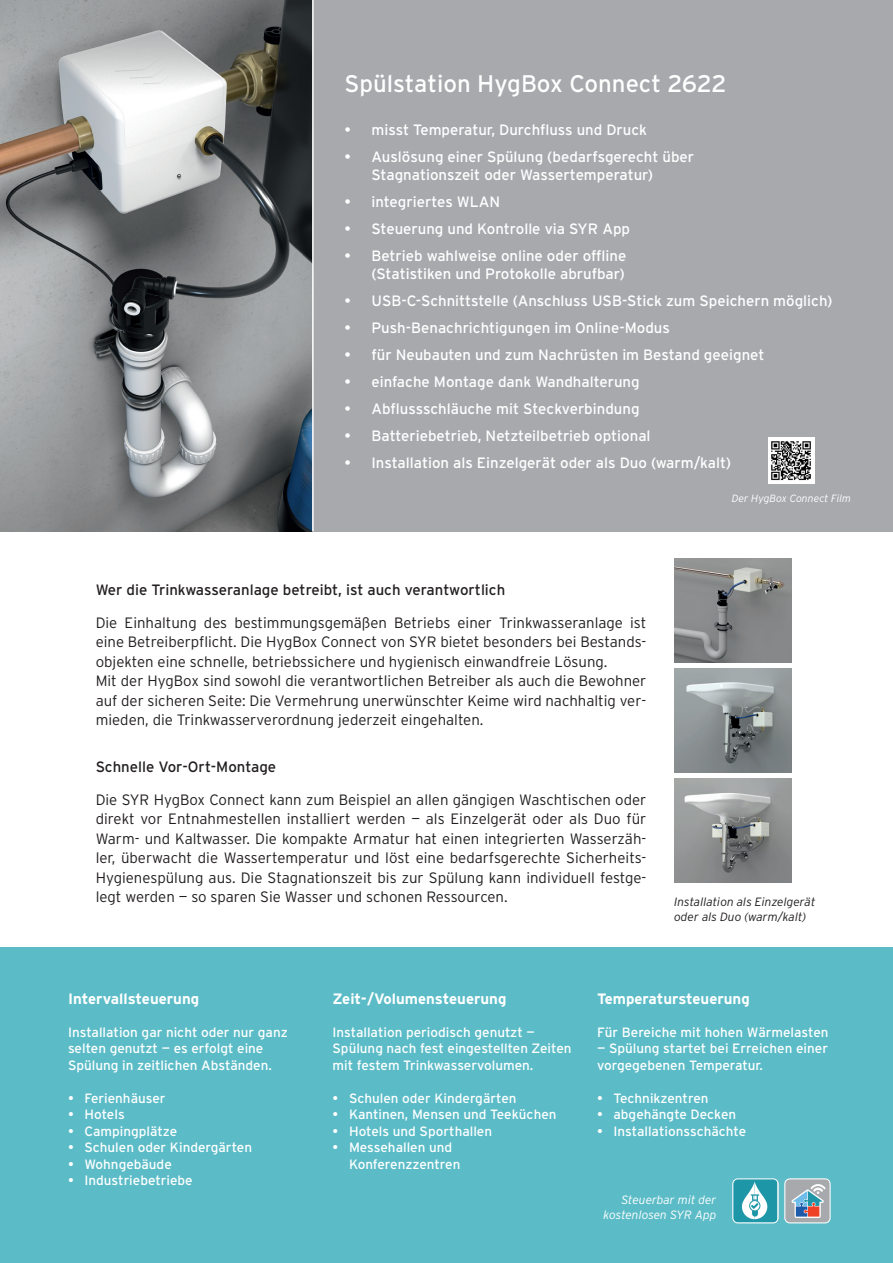
<style>
.page{position:relative;width:893px;height:1263px;background:#fff}
.page>*{position:absolute;margin:0;border:0;box-sizing:border-box;transform-origin:0 0}
.t1{font:24px "Interstate";color:#fff}
.t2{font:300 15px/19.5px "Interstate";color:#231f20;text-align:justify}
.t3{font:15px/18px "Interstate";color:#fff}
.t4{font:15px "Interstate";color:#231f20}
.t5{font:700 15px "Interstate";color:#fff}
.t6{font:13.5px/16.5px "Interstate";color:#fff}
.t7{font:italic 300 12px "Interstate";color:#231f20}
.t8{font:italic 300 12px "Interstate";color:#fff}
.t9{font:italic 300 10.5px "Interstate";color:#fff}
</style>
<div class="page">
<div style="left:0;top:947px;width:893px;height:316px;background:#5bbcc7"></div>
<img style="left:0;top:0;width:312px;height:531px">
<div style="left:314px;top:0;width:579px;height:531px;background:#a8a9ad"></div>
<img style="left:674px;top:669px;width:117px;height:104px">
<img style="left:674px;top:559px;width:117px;height:104px">
<img style="left:674px;top:779px;width:117px;height:104px">
<div style="left:785px;top:1179px;width:45px;height:44px;background:#a8a9ad;border-radius:5px"></div>
<div style="left:784px;top:1178px;width:47px;height:45px;border:1px solid #fff;border-radius:5px"></div>
<svg style="left:792px;top:1184px;width:33px;height:34px"></svg>
<svg style="left:734px;top:1180px;width:43px;height:43px;background:#5ab2bf"></svg>
<div style="left:732px;top:1178px;width:47px;height:45px;border:1px solid #fff;border-radius:5px"></div>
<div style="left:768px;top:437px;width:46px;height:47px;background:#fff"></div>
<img style="left:771px;top:441px;width:40px;height:40px">
<p class="t1" style="left:344px;top:70px;width:384px">Spülstation HygBox Connect 2622</p>
<p class="t3" style="left:344px;top:121px;width:304px">• misst Temperatur, Durchfluss und Druck</p>
<p class="t3" style="left:371px;top:148px;width:324px;text-indent:-27px">• Auslösung einer Spülung (bedarfsgerecht über<br>Stagnationszeit oder Wassertemperatur)</p>
<p class="t3" style="left:344px;top:193px;width:157px">• integriertes WLAN</p>
<p class="t3" style="left:344px;top:220px;width:287px">• Steuerung und Kontrolle via SYR App</p>
<p class="t3" style="left:344px;top:247px;width:283px;text-align:right">• Betrieb wahlweise online oder offline (Statistiken und Protokolle abrufbar)</p>
<p class="t3" style="left:344px;top:292px;width:490px">• USB-C-Schnittstelle (Anschluss USB-Stick zum Speichern möglich)</p>
<p class="t3" style="left:344px;top:319px;width:327px">• Push-Benachrichtigungen im Online-Modus</p>
<p class="t3" style="left:344px;top:346px;width:421px">• für Neubauten und zum Nachrüsten im Bestand geeignet</p>
<p class="t3" style="left:344px;top:373px;width:297px">• einfache Montage dank Wandhalterung</p>
<p class="t3" style="left:344px;top:400px;width:297px">• Abflussschläuche mit Steckverbindung</p>
<p class="t3" style="left:344px;top:427px;width:308px">• Batteriebetrieb, Netzteilbetrieb optional</p>
<p class="t3" style="left:344px;top:454px;width:388px">• Installation als Einzelgerät oder als Duo (warm/kalt)</p>
<p class="t9" style="left:732px;top:492px;width:121px">Der HygBox Connect Film</p>
<p class="t4" style="left:96px;top:581px;width:411px">Wer die Trinkwasseranlage betreibt, ist auch verantwortlich</p>
<p class="t2" style="left:96px;top:613px;width:552px">Die Einhaltung des bestimmungsgemäßen Betriebs einer Trinkwasseranlage ist eine Betreiberpflicht. Die HygBox Connect von SYR bietet besonders bei Bestands&shy;objekten eine schnelle, betriebssichere und hygienisch einwandfreie Lösung.</p>
<p class="t2" style="left:96px;top:671px;width:552px">Mit der HygBox sind sowohl die verantwortlichen Betreiber als auch die Bewohner auf der sicheren Seite: Die Vermehrung unerwünschter Keime wird nachhaltig ver&shy;mieden, die Trinkwasserverordnung jederzeit eingehalten.</p>
<p class="t4" style="left:96px;top:758px;width:182px">Schnelle Vor-Ort-Montage</p>
<p class="t2" style="left:96px;top:790px;width:552px">Die SYR HygBox Connect kann zum Beispiel an allen gängigen Waschtischen oder direkt vor Entnahmestellen installiert werden — als Einzelgerät oder als Duo für Warm- und Kaltwasser. Die kompakte Armatur hat einen integrierten Wasserzäh&shy;ler, überwacht die Wassertemperatur und löst eine bedarfsgerechte Sicherheits-Hygienespülung aus. Die Stagnationszeit bis zur Spülung kann individuell festge&shy;legt werden — so sparen Sie Wasser und schonen Ressourcen.</p>
<p class="t7" style="left:674px;top:895px;width:143px">Installation als Einzelgerät</p>
<p class="t7" style="left:674px;top:910px;width:134px">oder als Duo (warm/kalt)</p>
<p class="t5" style="left:68px;top:990px;width:133px">Intervallsteuerung</p>
<p class="t6" style="left:68px;top:1023px;width:221px">Installation gar nicht oder nur ganz</p>
<p class="t6" style="left:68px;top:1040px;width:197px">selten genutzt — es erfolgt eine</p>
<p class="t6" style="left:68px;top:1056px;width:205px">Spülung in zeitlichen Abständen.</p>
<p class="t6" style="left:68px;top:1089px;width:99px">• Ferienhäuser</p>
<p class="t6" style="left:68px;top:1106px;width:58px">• Hotels</p>
<p class="t6" style="left:68px;top:1122px;width:111px">• Campingplätze</p>
<p class="t6" style="left:68px;top:1139px;width:186px">• Schulen oder Kindergärten</p>
<p class="t6" style="left:68px;top:1155px;width:105px">• Wohngebäude</p>
<p class="t6" style="left:68px;top:1172px;width:126px">• Industriebetriebe</p>
<p class="t5" style="left:333px;top:990px;width:175px">Zeit-/Volumensteuerung</p>
<p class="t6" style="left:333px;top:1023px;width:204px">Installation periodisch genutzt —</p>
<p class="t6" style="left:333px;top:1040px;width:240px">Spülung nach fest eingestellten Zeiten mit festem Trinkwasservolumen.</p>
<p class="t6" style="left:333px;top:1089px;width:186px">• Schulen oder Kindergärten</p>
<p class="t6" style="left:333px;top:1106px;width:226px">• Kantinen, Mensen und Teeküchen</p>
<p class="t6" style="left:333px;top:1122px;width:161px">• Hotels und Sporthallen</p>
<p class="t6" style="left:333px;top:1139px;width:121px">• Messehallen und</p>
<p class="t6" style="left:349px;top:1155px;width:113px">Konferenzzentren</p>
<p class="t5" style="left:597px;top:990px;width:154px">Temperatursteuerung</p>
<p class="t6" style="left:597px;top:1023px;width:233px">Für Bereiche mit hohen Wärmelasten</p>
<p class="t6" style="left:597px;top:1040px;width:232px">— Spülung startet bei Erreichen einer vorgegebenen Temperatur.</p>
<p class="t6" style="left:597px;top:1089px;width:113px">• Technikzentren</p>
<p class="t6" style="left:597px;top:1106px;width:141px">• abgehängte Decken</p>
<p class="t6" style="left:597px;top:1122px;width:151px">• Installationsschächte</p>
<p class="t8" style="left:621px;top:1193px;width:97px">Steuerbar mit der</p>
<p class="t8" style="left:604px;top:1208px;width:114px">kostenlosen SYR App</p>
</div>
